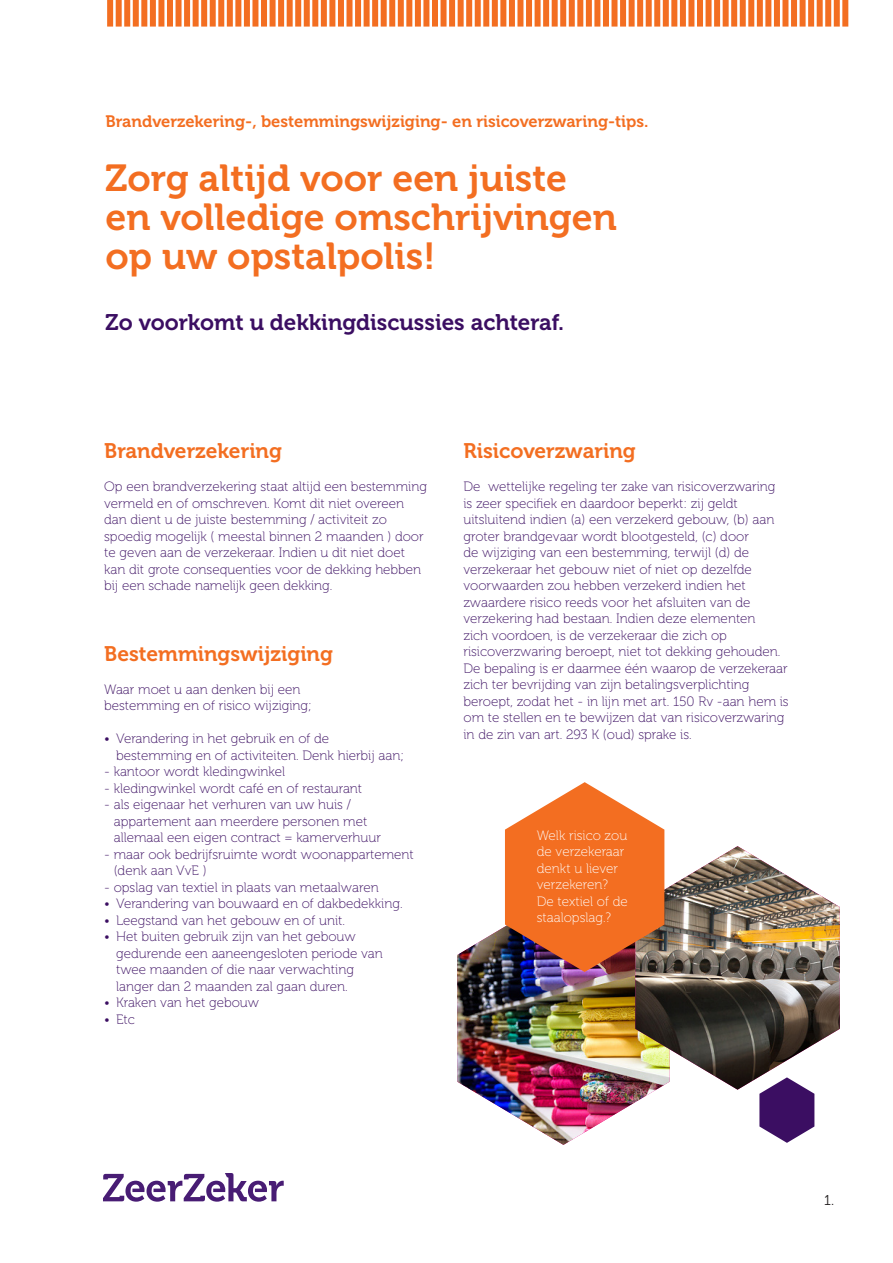
<style>
.page{position:relative;width:893px;height:1263px;background:#fff}
.page>*{position:absolute;margin:0;border:0;box-sizing:border-box;transform-origin:0 0}
.t1{font:37.5px/39px "Museo 700";color:#f36e21}
.t2{font:22.5px "Museo 700";color:#3b0e62}
.t3{font:21px "Museo 700";color:#f36e21}
.t4{font:16.5px "Museo 700";color:#f36e21}
.t5{font:14.25px "Museo 300";color:#231f20}
.t6{font:13.5px/16.5px "Museo 100";color:#3b0e62}
.t7{font:13.5px/16.5px "Museo 100";color:#fff}
</style>
<div class="page">
<div style="left:107px;top:0;width:6px;height:27px;background:#f36e21"></div>
<div style="left:116px;top:0;width:6px;height:27px;background:#f36e21"></div>
<div style="left:124px;top:0;width:6px;height:27px;background:#f36e21"></div>
<div style="left:133px;top:0;width:6px;height:27px;background:#f36e21"></div>
<div style="left:141px;top:0;width:6px;height:27px;background:#f36e21"></div>
<div style="left:150px;top:0;width:6px;height:27px;background:#f36e21"></div>
<div style="left:158px;top:0;width:6px;height:27px;background:#f36e21"></div>
<div style="left:167px;top:0;width:6px;height:27px;background:#f36e21"></div>
<div style="left:176px;top:0;width:6px;height:27px;background:#f36e21"></div>
<div style="left:184px;top:0;width:6px;height:27px;background:#f36e21"></div>
<div style="left:193px;top:0;width:6px;height:27px;background:#f36e21"></div>
<div style="left:201px;top:0;width:6px;height:27px;background:#f36e21"></div>
<div style="left:210px;top:0;width:6px;height:27px;background:#f36e21"></div>
<div style="left:218px;top:0;width:6px;height:27px;background:#f36e21"></div>
<div style="left:227px;top:0;width:6px;height:27px;background:#f36e21"></div>
<div style="left:235px;top:0;width:6px;height:27px;background:#f36e21"></div>
<div style="left:244px;top:0;width:6px;height:27px;background:#f36e21"></div>
<div style="left:252px;top:0;width:6px;height:27px;background:#f36e21"></div>
<div style="left:261px;top:0;width:6px;height:27px;background:#f36e21"></div>
<div style="left:270px;top:0;width:6px;height:27px;background:#f36e21"></div>
<div style="left:278px;top:0;width:6px;height:27px;background:#f36e21"></div>
<div style="left:287px;top:0;width:6px;height:27px;background:#f36e21"></div>
<div style="left:295px;top:0;width:6px;height:27px;background:#f36e21"></div>
<div style="left:304px;top:0;width:6px;height:27px;background:#f36e21"></div>
<div style="left:312px;top:0;width:6px;height:27px;background:#f36e21"></div>
<div style="left:321px;top:0;width:6px;height:27px;background:#f36e21"></div>
<div style="left:329px;top:0;width:6px;height:27px;background:#f36e21"></div>
<div style="left:338px;top:0;width:6px;height:27px;background:#f36e21"></div>
<div style="left:346px;top:0;width:6px;height:27px;background:#f36e21"></div>
<div style="left:355px;top:0;width:6px;height:27px;background:#f36e21"></div>
<div style="left:364px;top:0;width:6px;height:27px;background:#f36e21"></div>
<div style="left:372px;top:0;width:6px;height:27px;background:#f36e21"></div>
<div style="left:381px;top:0;width:6px;height:27px;background:#f36e21"></div>
<div style="left:389px;top:0;width:6px;height:27px;background:#f36e21"></div>
<div style="left:398px;top:0;width:6px;height:27px;background:#f36e21"></div>
<div style="left:406px;top:0;width:6px;height:27px;background:#f36e21"></div>
<div style="left:415px;top:0;width:6px;height:27px;background:#f36e21"></div>
<div style="left:423px;top:0;width:6px;height:27px;background:#f36e21"></div>
<div style="left:432px;top:0;width:6px;height:27px;background:#f36e21"></div>
<div style="left:441px;top:0;width:6px;height:27px;background:#f36e21"></div>
<div style="left:449px;top:0;width:6px;height:27px;background:#f36e21"></div>
<div style="left:458px;top:0;width:6px;height:27px;background:#f36e21"></div>
<div style="left:466px;top:0;width:6px;height:27px;background:#f36e21"></div>
<div style="left:475px;top:0;width:6px;height:27px;background:#f36e21"></div>
<div style="left:483px;top:0;width:6px;height:27px;background:#f36e21"></div>
<div style="left:492px;top:0;width:6px;height:27px;background:#f36e21"></div>
<div style="left:500px;top:0;width:6px;height:27px;background:#f36e21"></div>
<div style="left:509px;top:0;width:6px;height:27px;background:#f36e21"></div>
<div style="left:517px;top:0;width:6px;height:27px;background:#f36e21"></div>
<div style="left:526px;top:0;width:6px;height:27px;background:#f36e21"></div>
<div style="left:535px;top:0;width:6px;height:27px;background:#f36e21"></div>
<div style="left:543px;top:0;width:6px;height:27px;background:#f36e21"></div>
<div style="left:552px;top:0;width:6px;height:27px;background:#f36e21"></div>
<div style="left:560px;top:0;width:6px;height:27px;background:#f36e21"></div>
<div style="left:569px;top:0;width:6px;height:27px;background:#f36e21"></div>
<div style="left:577px;top:0;width:6px;height:27px;background:#f36e21"></div>
<div style="left:586px;top:0;width:6px;height:27px;background:#f36e21"></div>
<div style="left:594px;top:0;width:6px;height:27px;background:#f36e21"></div>
<div style="left:603px;top:0;width:6px;height:27px;background:#f36e21"></div>
<div style="left:611px;top:0;width:6px;height:27px;background:#f36e21"></div>
<div style="left:620px;top:0;width:6px;height:27px;background:#f36e21"></div>
<div style="left:629px;top:0;width:6px;height:27px;background:#f36e21"></div>
<div style="left:637px;top:0;width:6px;height:27px;background:#f36e21"></div>
<div style="left:646px;top:0;width:6px;height:27px;background:#f36e21"></div>
<div style="left:654px;top:0;width:6px;height:27px;background:#f36e21"></div>
<div style="left:663px;top:0;width:6px;height:27px;background:#f36e21"></div>
<div style="left:671px;top:0;width:6px;height:27px;background:#f36e21"></div>
<div style="left:680px;top:0;width:6px;height:27px;background:#f36e21"></div>
<div style="left:688px;top:0;width:6px;height:27px;background:#f36e21"></div>
<div style="left:697px;top:0;width:6px;height:27px;background:#f36e21"></div>
<div style="left:705px;top:0;width:6px;height:27px;background:#f36e21"></div>
<div style="left:714px;top:0;width:6px;height:27px;background:#f36e21"></div>
<div style="left:723px;top:0;width:6px;height:27px;background:#f36e21"></div>
<div style="left:731px;top:0;width:6px;height:27px;background:#f36e21"></div>
<div style="left:740px;top:0;width:6px;height:27px;background:#f36e21"></div>
<div style="left:748px;top:0;width:6px;height:27px;background:#f36e21"></div>
<div style="left:757px;top:0;width:6px;height:27px;background:#f36e21"></div>
<div style="left:765px;top:0;width:6px;height:27px;background:#f36e21"></div>
<div style="left:774px;top:0;width:6px;height:27px;background:#f36e21"></div>
<div style="left:782px;top:0;width:6px;height:27px;background:#f36e21"></div>
<div style="left:791px;top:0;width:6px;height:27px;background:#f36e21"></div>
<div style="left:800px;top:0;width:6px;height:27px;background:#f36e21"></div>
<div style="left:808px;top:0;width:6px;height:27px;background:#f36e21"></div>
<div style="left:817px;top:0;width:6px;height:27px;background:#f36e21"></div>
<div style="left:825px;top:0;width:6px;height:27px;background:#f36e21"></div>
<div style="left:834px;top:0;width:6px;height:27px;background:#f36e21"></div>
<div style="left:842px;top:0;width:6px;height:27px;background:#f36e21"></div>
<svg style="left:759px;top:1090px;width:55px;height:53px"></svg>
<img style="left:457px;top:926px;width:199px;height:219px">
<img style="left:635px;top:846px;width:205px;height:244px">
<svg style="left:505px;top:782px;width:159px;height:190px;background:#e07a44"></svg>
<svg style="left:103px;top:1173px;width:181px;height:29px"></svg>
<p class="t4" style="left:106px;top:112px;width:544px">Brandverzekering-, bestemmingswijziging- en risicoverzwaring-tips.</p>
<h1 class="t1" style="left:106px;top:159px;width:513px">Zorg altijd voor een juiste en volledige omschrijvingen op uw opstalpolis!</h1>
<h2 class="t2" style="left:106px;top:310px;width:460px">Zo voorkomt u dekkingdiscussies achteraf.</h2>
<h3 class="t3" style="left:104px;top:439px;width:179px">Brandverzekering</h3>
<p class="t6" style="left:104px;top:478px;width:324px">Op een brandverzekering staat altijd een bestemming vermeld en of omschreven. Komt dit niet overeen dan dient u de juiste bestemming / activiteit zo spoedig mogelijk ( meestal binnen 2 maanden ) door te geven aan de verzekeraar. Indien u dit niet doet kan dit grote consequenties voor de dekking hebben bij een schade namelijk geen dekking.</p>
<h3 class="t3" style="left:104px;top:642px;width:230px">Bestemmingswijziging</h3>
<p class="t6" style="left:104px;top:681px;width:209px">Waar moet u aan denken bij een bestemming en of risico wijziging;</p>
<p class="t6" style="left:116px;top:730px;width:289px;text-indent:-12px">• Verandering in het gebruik en of de bestemming en of activiteiten. Denk hierbij aan;</p>
<p class="t6" style="left:104px;top:763px;width:183px">- kantoor wordt kledingwinkel</p>
<p class="t6" style="left:104px;top:780px;width:260px">- kledingwinkel wordt café en of restaurant</p>
<p class="t6" style="left:114px;top:796px;width:269px;text-indent:-10px">- als eigenaar het verhuren van uw huis / appartement aan meerdere personen met allemaal een eigen contract = kamerverhuur</p>
<p class="t6" style="left:114px;top:846px;width:302px;text-indent:-10px">- maar ook bedrijfsruimte wordt woonappartement (denk aan VvE )</p>
<p class="t6" style="left:104px;top:879px;width:276px">- opslag van textiel in plaats van metaalwaren</p>
<p class="t6" style="left:104px;top:895px;width:300px">• Verandering van bouwaard en of dakbedekking.</p>
<p class="t6" style="left:104px;top:912px;width:242px">• Leegstand van het gebouw en of unit.</p>
<p class="t6" style="left:116px;top:928px;width:268px;text-indent:-12px">• Het buiten gebruik zijn van het gebouw gedurende een aaneengesloten periode van twee maanden of die naar verwachting langer dan 2 maanden zal gaan duren.</p>
<p class="t6" style="left:104px;top:994px;width:156px">• Kraken van het gebouw</p>
<p class="t6" style="left:104px;top:1011px;width:32px">• Etc</p>
<h3 class="t3" style="left:463px;top:439px;width:174px">Risicoverzwaring</h3>
<p class="t6" style="left:463px;top:478px;width:327px">De wettelijke regeling ter zake van risicoverzwaring<br>is zeer specifiek en daardoor beperkt: zij geldt uitsluitend indien (a) een verzekerd gebouw, (b) aan groter brandgevaar wordt blootgesteld, (c) door<br>de wijziging van een bestemming, terwijl (d) de verzekeraar het gebouw niet of niet op dezelfde voorwaarden zou hebben verzekerd indien het zwaardere risico reeds voor het afsluiten van de verzekering had bestaan. Indien deze elementen<br>zich voordoen, is de verzekeraar die zich op risicoverzwaring beroept, niet tot dekking gehouden.<br>De bepaling is er daarmee één waarop de verzekeraar zich ter bevrijding van zijn betalingsverplichting beroept, zodat het - in lijn met art. 150 Rv -aan hem is om te stellen en te bewijzen dat van risicoverzwaring in de zin van art. 293 K (oud) sprake is.</p>
<p class="t7" style="left:537px;top:827px;width:92px">Welk risico zou de verzekeraar denkt u liever verzekeren?<br>De textiel of de staalopslag.?</p>
<p class="t5" style="left:824px;top:1192px;width:11px">1.</p>
</div>
